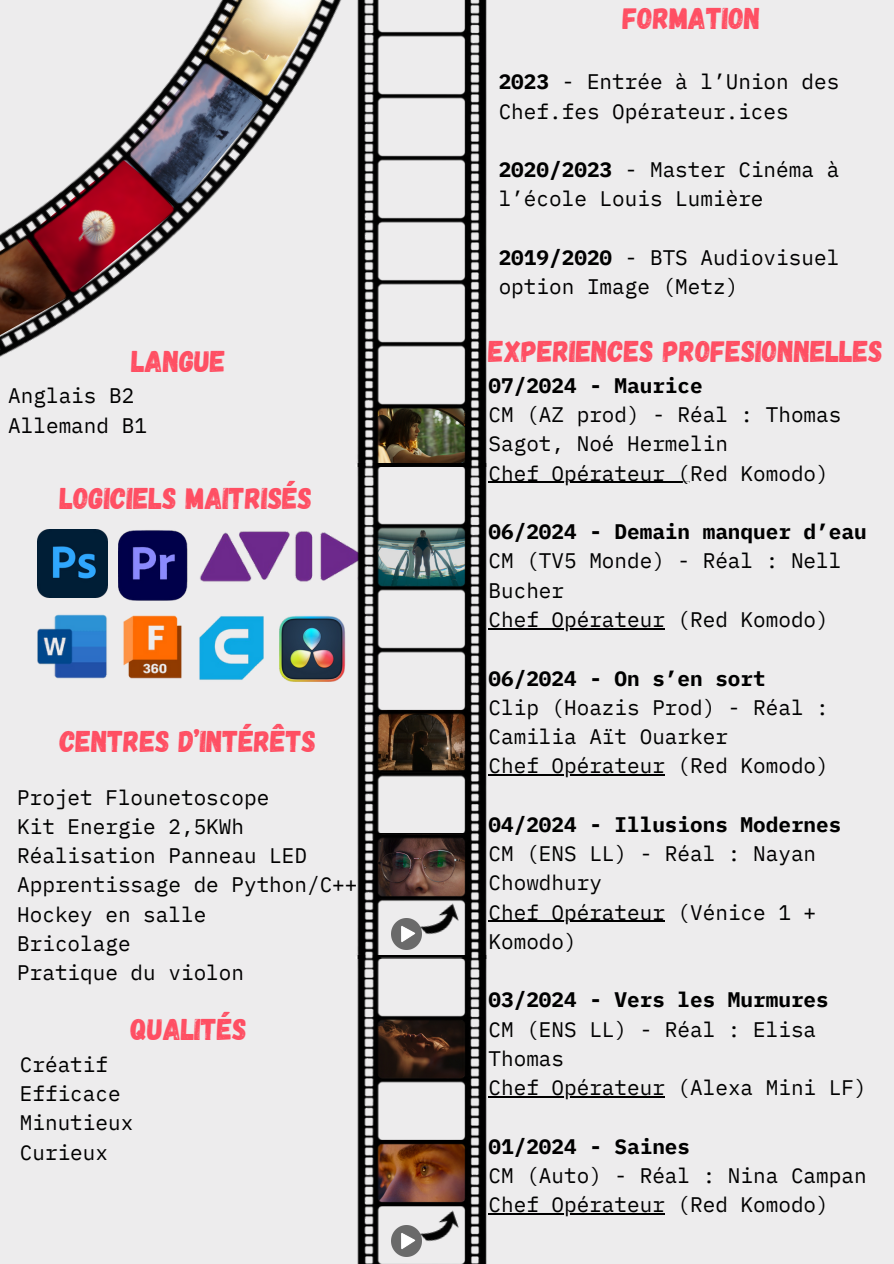
<style>
.page{position:relative;width:894px;height:1264px;background:#fff}
.page>*{position:absolute;margin:0;border:0;box-sizing:border-box;transform-origin:0 0}
.t1{font:30px "Gagalin";color:#ff4f63}
.t2{font:21px/29.2px "IBM Plex Mono";color:#000}
.t3{font:700 21px "IBM Plex Mono";color:#000}
.s1{font-weight:700}
</style>
<div class="page">
<div style="left:0;top:0;width:893px;height:1263px;background:#edeced"></div>
<img style="left:123px;top:615px;width:59px;height:63px">
<img style="left:37px;top:614px;width:70px;height:64px">
<img style="left:279px;top:616px;width:66px;height:65px">
<img style="left:200px;top:531px;width:155px;height:51px">
<img style="left:199px;top:616px;width:65px;height:64px">
<img style="left:118px;top:530px;width:70px;height:70px">
<img style="left:37px;top:530px;width:70px;height:67px">
<hr style="left:488px;top:482px;width:202px;height:1px;background:#000">
<hr style="left:488px;top:628px;width:176px;height:1px;background:#000">
<hr style="left:488px;top:774px;width:176px;height:1px;background:#000">
<hr style="left:488px;top:920px;width:176px;height:1px;background:#000">
<hr style="left:488px;top:1096px;width:176px;height:1px;background:#000">
<hr style="left:488px;top:1213px;width:176px;height:1px;background:#000">
<img style="left:0;top:0;width:342px;height:357px">
<img style="left:357px;top:0;width:130px;height:463px">
<img style="left:355px;top:463px;width:134px;height:492px">
<img style="left:356px;top:955px;width:133px;height:308px">
<img style="left:391px;top:918px;width:16px;height:31px">
<img style="left:391px;top:1225px;width:16px;height:31px">
<img style="left:407px;top:888px;width:61px;height:61px">
<img style="left:407px;top:1194px;width:61px;height:62px">
<p class="t1" style="left:131px;top:342px;width:96px">LANGUE</p>
<p class="t2" style="left:8px;top:381px;width:128px">Anglais B2</p>
<p class="t2" style="left:8px;top:410px;width:140px">Allemand B1</p>
<h1 class="t1" style="left:60px;top:478px;width:254px">LOGICIELS MAITRISÉS</h1>
<p class="t1" style="left:60px;top:722px;width:258px">CENTRES D’INTÉRÊTS</p>
<p class="t2" style="left:17px;top:782px;width:253px">Projet Flounetoscope</p>
<h1 class="t2" style="left:17px;top:811px;width:228px">Kit Energie 2,5KWh</h1>
<p class="t2" style="left:17px;top:840px;width:291px">Réalisation Panneau LED</p>
<p class="t2" style="left:17px;top:870px;width:342px">Apprentissage de Python/C++</p>
<p class="t2" style="left:17px;top:899px;width:190px">Hockey en salle</p>
<p class="t2" style="left:17px;top:928px;width:115px">Bricolage</p>
<p class="t2" style="left:17px;top:957px;width:228px">Pratique du violon</p>
<p class="t1" style="left:131px;top:1010px;width:117px">QUALITÉS</p>
<p class="t2" style="left:20px;top:1049px;width:90px">Créatif</p>
<p class="t2" style="left:20px;top:1078px;width:102px">Efficace</p>
<p class="t2" style="left:20px;top:1107px;width:115px">Minutieux</p>
<p class="t2" style="left:20px;top:1137px;width:90px">Curieux</p>
<p class="t1" style="left:622px;top:-2px;width:139px">FORMATION</p>
<p class="t2" style="left:498px;top:67px;width:342px"><span class="s1">2023</span> - Entrée à l’Union des<br>Chef.fes Opérateur.ices</p>
<p class="t2" style="left:498px;top:154px;width:342px"><span class="s1">2020/2023</span> - Master Cinéma à l’école Louis Lumière</p>
<p class="t2" style="left:498px;top:242px;width:342px"><span class="s1">2019/2020</span> - BTS Audiovisuel option Image (Metz)</p>
<p class="t1" style="left:488px;top:332px;width:396px">EXPERIENCES PROFESIONNELLES</p>
<p class="t3" style="left:488px;top:371px;width:216px">07/2024 - Maurice</p>
<p class="t2" style="left:488px;top:399px;width:354px">CM (AZ prod) - Réal : Thomas<br>Sagot, Noé Hermelin</p>
<h1 class="t2" style="left:488px;top:458px;width:342px">Chef Opérateur (Red Komodo)</h1>
<p class="t3" style="left:488px;top:517px;width:379px">06/2024 - Demain manquer d’eau</p>
<p class="t2" style="left:488px;top:546px;width:354px">CM (TV5 Monde) - Réal : Nell<br>Bucher</p>
<p class="t2" style="left:488px;top:604px;width:342px">Chef Opérateur (Red Komodo)</p>
<p class="t3" style="left:488px;top:664px;width:279px">06/2024 - On s’en sort</p>
<p class="t2" style="left:488px;top:692px;width:342px">Clip (Hoazis Prod) - Réal :<br>Camilia Aït Ouarker</p>
<p class="t2" style="left:488px;top:750px;width:342px">Chef Opérateur (Red Komodo)</p>
<p class="t3" style="left:488px;top:810px;width:354px">04/2024 - Illusions Modernes</p>
<p class="t2" style="left:488px;top:838px;width:329px">CM (ENS LL) - Réal : Nayan<br>Chowdhury</p>
<p class="t2" style="left:488px;top:897px;width:329px">Chef Opérateur (Vénice 1 +<br>Komodo)</p>
<p class="t3" style="left:488px;top:985px;width:342px">03/2024 - Vers les Murmures</p>
<p class="t2" style="left:488px;top:1014px;width:329px">CM (ENS LL) - Réal : Elisa<br>Thomas</p>
<p class="t2" style="left:488px;top:1072px;width:379px">Chef Opérateur (Alexa Mini LF)</p>
<p class="t3" style="left:488px;top:1132px;width:203px">01/2024 - Saines</p>
<p class="t2" style="left:488px;top:1160px;width:379px">CM (Auto) - Réal : Nina Campan</p>
<p class="t2" style="left:488px;top:1189px;width:342px">Chef Opérateur (Red Komodo)</p>
</div>
